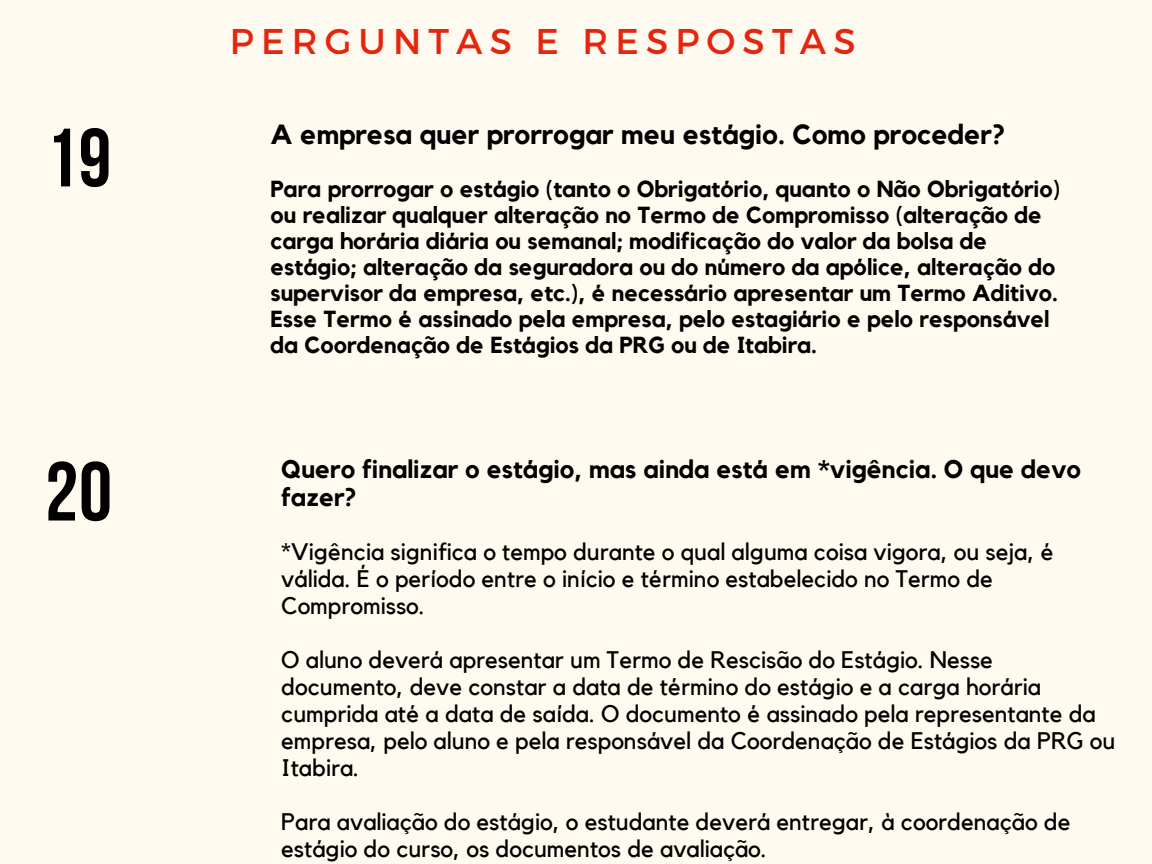
<style>
.page{position:relative;width:1152px;height:864px;background:#fffaef}
.page>*{position:absolute;margin:0;border:0;box-sizing:border-box;transform-origin:0 0}
.t1{font:700 83.55px "Bebas Neue";color:#000}
.t2{font:700 82.5px "Bebas Neue";color:#000}
.t3{font:35.7px "Montserrat";letter-spacing:.2em;color:#e4260e}
.t4{font:700 27.6px "Kollektif";color:#000}
.t5{font:700 25.35px/28.2px "Kollektif";color:#000}
.t6{font:23.85px/27px "Kollektif";color:#000}
.t7{font:700 23.1px/25.8px "Kollektif";color:#000}
</style>
<div class="page">
<h3 class="t3" style="left:230px;top:18px;width:627px">PERGUNTAS E RESPOSTAS</h3>
<h2 class="t2" style="left:45px;top:125px;width:68px">19</h2>
<p class="t4" style="left:271px;top:122px;width:736px">A empresa quer prorrogar meu estágio. Como proceder?</p>
<p class="t7" style="left:271px;top:177px;width:791px">Para prorrogar o estágio (tanto o Obrigatório, quanto o Não Obrigatório) ou realizar qualquer alteração no Termo de Compromisso (alteração de carga horária diária ou semanal; modificação do valor da bolsa de estágio; alteração da seguradora ou do número da apólice, alteração do supervisor da empresa, etc.), é necessário apresentar um Termo Aditivo.<br>Esse Termo é assinado pela empresa, pelo estagiário e pelo responsável da Coordenação de Estágios da PRG ou de Itabira.</p>
<h1 class="t1" style="left:45px;top:458px;width:69px">20</h1>
<p class="t5" style="left:281px;top:456px;width:801px">Quero finalizar o estágio, mas ainda está em *vigência. O que devo fazer?</p>
<p class="t6" style="left:281px;top:539px;width:774px">*Vigência significa o tempo durante o qual alguma coisa vigora, ou seja, é válida. É o período entre o início e término estabelecido no Termo de<br>Compromisso.</p>
<p class="t6" style="left:281px;top:647px;width:836px">O aluno deverá apresentar um Termo de Rescisão do Estágio. Nesse documento, deve constar a data de término do estágio e a carga horária cumprida até a data de saída. O documento é assinado pela representante da empresa, pelo aluno e pela responsável da Coordenação de Estágios da PRG ou Itabira.</p>
<p class="t6" style="left:281px;top:809px;width:791px">Para avaliação do estágio, o estudante deverá entregar, à coordenação de estágio do curso, os documentos de avaliação.</p>
</div>
